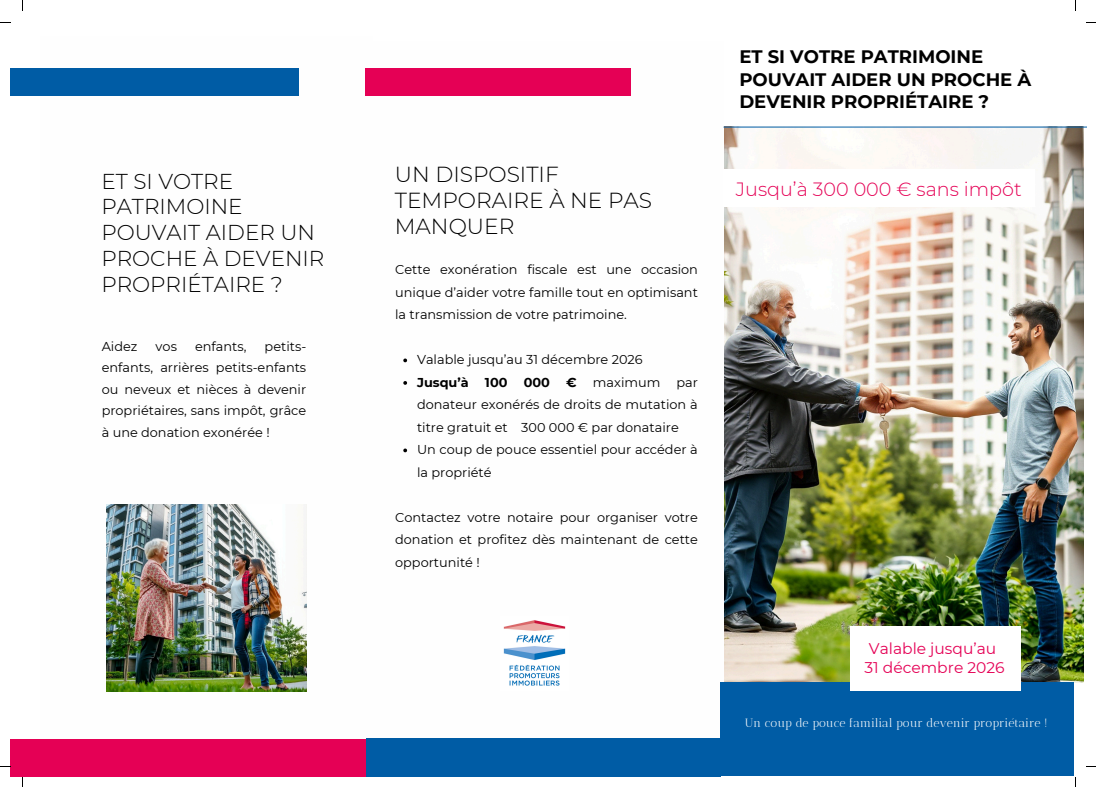
<style>
.page{position:relative;width:1096px;height:787px;background:#fff}
.page>*{position:absolute;margin:0;border:0;box-sizing:border-box;transform-origin:0 0}
.t1{font:300 21.75px/25.8px "Montserrat";color:#000}
.t2{font:300 21.5px/25.8px "Montserrat";color:#000}
.t3{font:300 19.12px "Montserrat";color:#e50055}
.t4{font:700 18px/22.6px "Montserrat";color:#000}
.t5{font:15.5px/18.8px "Montserrat";color:#e50055}
.t6{font:12.88px/22.5px "Montserrat";color:#000;text-align:justify}
.t7{font:700 12.88px "Montserrat";color:#000}
.t8{font:12px "Antic Didone";color:#fff}
</style>
<div class="page">
<img style="left:724px;top:128px;width:359px;height:555px">
<div style="left:720px;top:682px;width:354px;height:94px;background:#005ca5"></div>
<div style="left:10px;top:739px;width:356px;height:37px;background:#e50055"></div>
<div style="left:723px;top:169px;width:311px;height:38px;background:#fff"></div>
<img style="left:106px;top:505px;width:200px;height:186px">
<div style="left:850px;top:626px;width:170px;height:65px;background:#fff"></div>
<div style="left:366px;top:738px;width:354px;height:38px;background:#005ca5"></div>
<div style="left:10px;top:69px;width:289px;height:27px;background:#005ca5"></div>
<div style="left:366px;top:69px;width:265px;height:27px;background:#e50055"></div>
<hr style="left:723px;top:127px;width:363px;height:1px;background:#005ca5">
<img style="left:503px;top:620px;width:63px;height:66px">
<svg style="left:403px;top:358px;width:4px;height:4px"></svg>
<svg style="left:403px;top:381px;width:4px;height:4px"></svg>
<svg style="left:403px;top:448px;width:4px;height:4px"></svg>
<p class="t2" style="left:101px;top:168px;width:224px">ET SI VOTRE<br>PATRIMOINE<br>POUVAIT AIDER UN<br>PROCHE À DEVENIR<br>PROPRIÉTAIRE ?</p>
<h1 class="t6" style="left:102px;top:335px;width:37px">Aidez</h1>
<h1 class="t6" style="left:156px;top:335px;width:23px">vos</h1>
<h1 class="t6" style="left:195px;top:335px;width:53px">enfants,</h1>
<h1 class="t6" style="left:102px;top:335px;width:206px;line-height:21.5px;text-indent:163px">petits&shy;enfants, arrières petits-enfants ou neveux et nièces à devenir propriétaires, sans impôt, grâce à une donation exonérée !</h1>
<p class="t1" style="left:395px;top:161px;width:259px">UN DISPOSITIF<br>TEMPORAIRE À NE PAS<br>MANQUER</p>
<p class="t6" style="left:395px;top:258px;width:304px">Cette exonération fiscale est une occasion unique d’aider votre famille tout en optimisant la transmission de votre patrimoine.</p>
<p class="t6" style="left:417px;top:348px;width:227px">Valable jusqu’au 31 décembre 2026</p>
<p class="t7" style="left:417px;top:374px;width:53px">Jusqu’à</p>
<p class="t7" style="left:485px;top:374px;width:24px">100</p>
<p class="t7" style="left:523px;top:374px;width:28px">000</p>
<p class="t7" style="left:566px;top:374px;width:12px">€</p>
<p class="t6" style="left:417px;top:371px;width:282px;text-indent:176px">maximum par donateur exonérés de droits de mutation à titre gratuit et 300 000 € par donataire</p>
<h2 class="t6" style="left:417px;top:438px;width:282px">Un coup de pouce essentiel pour accéder à la propriété</h2>
<p class="t6" style="left:395px;top:506px;width:304px">Contactez votre notaire pour organiser votre donation et profitez dès maintenant de cette opportunité !</p>
<p class="t4" style="left:739px;top:45px;width:293px">ET SI VOTRE PATRIMOINE<br>POUVAIT AIDER UN PROCHE À<br>DEVENIR PROPRIÉTAIRE ?</p>
<p class="t3" style="left:735px;top:177px;width:287px">Jusqu’à 300 000 € sans impôt</p>
<p class="t5" style="left:864px;top:639px;width:142px">Valable jusqu’au<br>31 décembre 2026</p>
<h1 class="t8" style="left:744px;top:715px;width:304px">Un coup de pouce familial pour devenir propriétaire !</h1>
</div>
